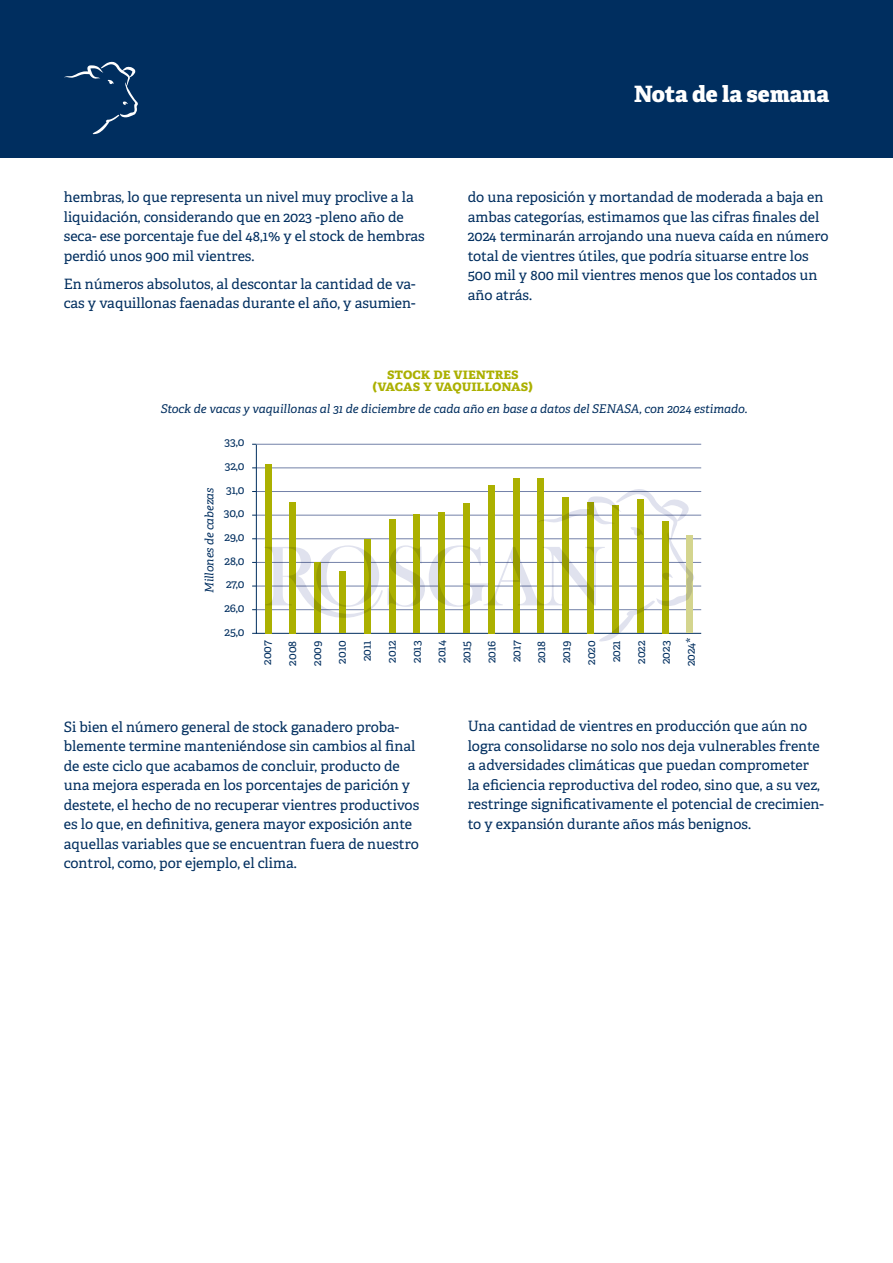
<style>
.page{position:relative;width:893px;height:1263px;background:#fff}
.page>*{position:absolute;margin:0;border:0;box-sizing:border-box;transform-origin:0 0}
.t1{font:800 22.5px "Adelle";color:#fff}
.t2{font:700 15px/12px "Adelle";color:#abb000;text-align:center}
.t3{font:14.25px/19.5px "Adelle";color:#002e5f}
.t4{font:italic 12px "Adelle";color:#002e5f}
.t5{font:11.55px/24.9px "Adelle";letter-spacing:-.005em;color:#002e5f;text-align:justify}
.t6{font:italic 11.55px "Adelle";color:#002e5f}
</style>
<div class="page">
<div style="left:0;top:0;width:893px;height:157px;background:#002e5f"></div>
<svg style="left:64px;top:62px;width:74px;height:73px"></svg>
<svg style="left:256px;top:444px;width:446px;height:190px"></svg>
<hr style="left:257px;top:609px;width:444px;height:1px;background:#7381a8">
<hr style="left:257px;top:515px;width:444px;height:1px;background:#7381a8">
<hr style="left:257px;top:562px;width:444px;height:1px;background:#7381a8">
<hr style="left:257px;top:467px;width:444px;height:1px;background:#7381a8">
<hr style="left:257px;top:586px;width:444px;height:1px;background:#7381a8">
<hr style="left:257px;top:491px;width:444px;height:1px;background:#7381a8">
<hr style="left:257px;top:538px;width:444px;height:1px;background:#7381a8">
<hr style="left:257px;top:444px;width:444px;height:1px;background:#7381a8">
<div style="left:265px;top:464px;width:6px;height:169px;background:#abb000"></div>
<div style="left:488px;top:485px;width:7px;height:148px;background:#abb000"></div>
<div style="left:513px;top:478px;width:7px;height:155px;background:#abb000"></div>
<div style="left:538px;top:478px;width:6px;height:155px;background:#abb000"></div>
<svg style="left:264px;top:488px;width:433px;height:154px"></svg>
<p class="t3" style="left:64px;top:187px;width:363px">hembras, lo que representa un nivel muy proclive a la liquidación, considerando que en 2023 -pleno año de seca- ese porcentaje fue del 48,1% y el stock de hembras perdió unos 900 mil vientres.</p>
<p class="t3" style="left:64px;top:274px;width:353px">En números absolutos, al descontar la cantidad de va&shy;cas y vaquillonas faenadas durante el año, y asumien-</p>
<h1 class="t1" style="left:634px;top:80px;width:197px">Nota de la semana</h1>
<p class="t3" style="left:468px;top:187px;width:362px">do una reposición y mortandad de moderada a baja en ambas categorías, estimamos que las cifras finales del 2024 terminarán arrojando una nueva caída en número total de vientres útiles, que podría situarse entre los 500 mil y 800 mil vientres menos que los contados un año atrás.</p>
<p class="t2" style="left:373px;top:368px;width:162px">stock de vientres (vacas y vaquillonas)</p>
<p class="t4" style="left:161px;top:401px;width:588px">Stock de vacas y vaquillonas al 31 de diciembre de cada año en base a datos del SENASA, con 2024 estimado.</p>
<p class="t6" style="left:202px;top:593px;width:107px;rotate:-90deg">Millones de cabezas</p>
<p class="t5" style="left:224px;top:430px;width:22px;line-height:23.7px">33,0<br>32,0<br>31,0<br>30,0<br>29,0<br>28,0<br>27,0<br>26,0<br>25,0</p>
<p class="t5" style="left:255px;top:666px;width:31px;text-align:center;rotate:-90deg">2007<br>2008<br>2009<br>2010<br>2011<br>2012<br>2013<br>2014<br>2015<br>2016<br>2017<br>2018<br>2019<br>2020<br>2021<br>2022<br>2023<br>2024*</p>
<p class="t3" style="left:64px;top:717px;width:357px">Si bien el número general de stock ganadero proba&shy;blemente termine manteniéndose sin cambios al final de este ciclo que acabamos de concluir, producto de una mejora esperada en los porcentajes de parición y destete, el hecho de no recuperar vientres productivos es lo que, en definitiva, genera mayor exposición ante aquellas variables que se encuentran fuera de nuestro control, como, por ejemplo, el clima.</p>
<p class="t3" style="left:468px;top:717px;width:358px">Una cantidad de vientres en producción que aún no logra consolidarse no solo nos deja vulnerables frente a adversidades climáticas que puedan comprometer la eficiencia reproductiva del rodeo, sino que, a su vez, restringe significativamente el potencial de crecimien&shy;to y expansión durante años más benignos.</p>
</div>
